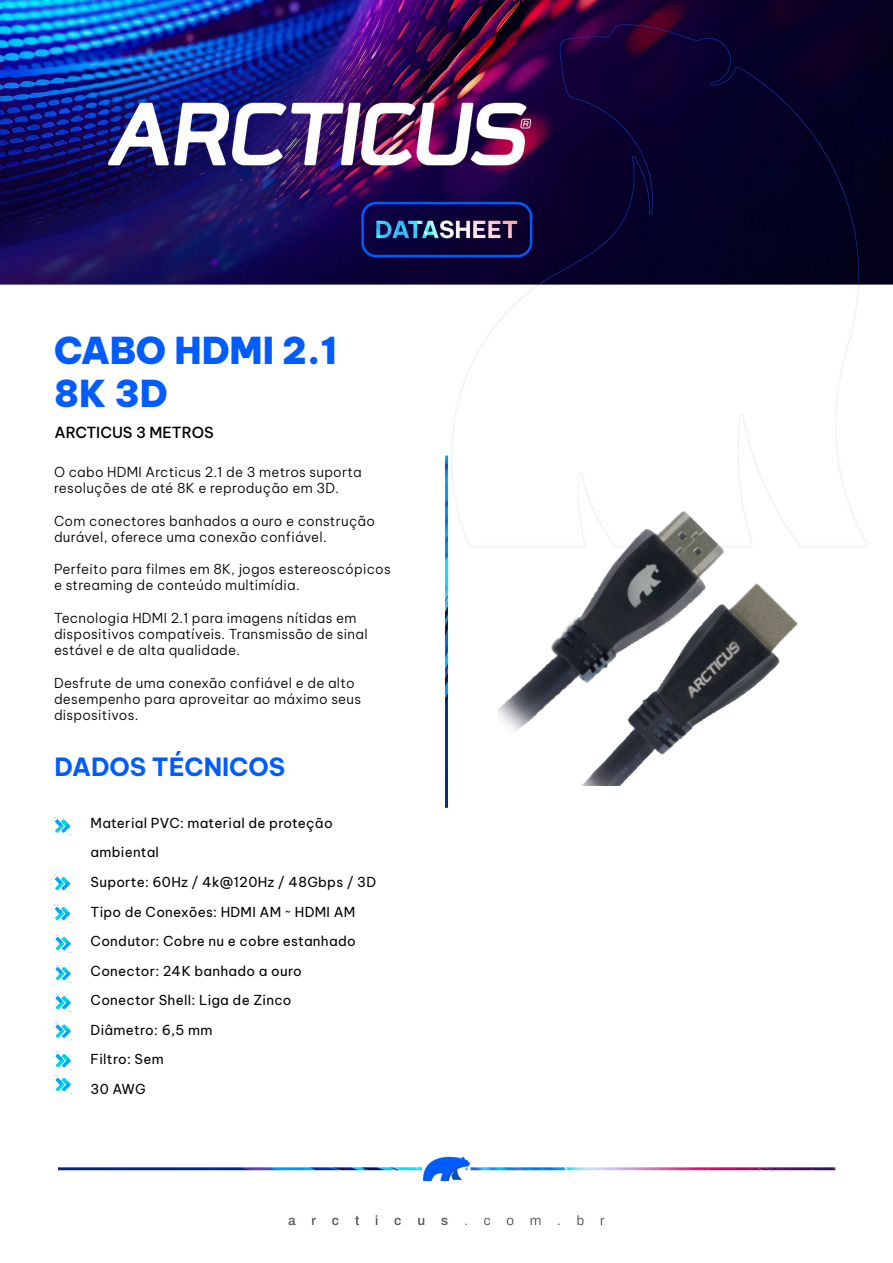
<style>
.page{position:relative;width:893px;height:1263px;background:#fff}
.page>*{position:absolute;margin:0;border:0;box-sizing:border-box;transform-origin:0 0}
.t1{font:900 36.45px/43.7px "Be Vietnam Pro";color:#015cff}
.t2{font:700 24.6px "Be Vietnam Pro";color:#015cff}
.t3{font:500 15px "Be Vietnam Pro";color:#000}
.t4{font:300 13.5px/16.2px "Be Vietnam Pro";letter-spacing:.02em;color:#000}
.t5{font:13.5px/29.5px "Be Vietnam Pro";letter-spacing:.02em;color:#000}
</style>
<div class="page">
<img style="left:0;top:0;width:893px;height:1226px">
<svg style="left:54px;top:817px;width:18px;height:18px"></svg>
<svg style="left:54px;top:875px;width:18px;height:18px"></svg>
<svg style="left:54px;top:905px;width:18px;height:18px"></svg>
<svg style="left:55px;top:935px;width:17px;height:18px"></svg>
<svg style="left:55px;top:965px;width:17px;height:18px"></svg>
<svg style="left:55px;top:994px;width:17px;height:18px"></svg>
<svg style="left:55px;top:1022px;width:17px;height:18px"></svg>
<svg style="left:55px;top:1052px;width:17px;height:42px"></svg>
<img style="left:499px;top:500px;width:309px;height:285px">
<h1 class="t1" style="left:54px;top:324px;width:285px">CABO HDMI 2.1<br>8K 3D</h1>
<p class="t3" style="left:55px;top:420px;width:161px">ARCTICUS 3 METROS</p>
<p class="t4" style="left:54px;top:463px;width:309px">O cabo HDMI Arcticus 2.1 de 3 metros suporta resoluções de até 8K e reprodução em 3D.</p>
<p class="t4" style="left:54px;top:511px;width:323px">Com conectores banhados a ouro e construção durável, oferece uma conexão confiável.</p>
<p class="t4" style="left:54px;top:560px;width:338px">Perfeito para filmes em 8K, jogos estereoscópicos e streaming de conteúdo multimídia.</p>
<p class="t4" style="left:54px;top:608px;width:315px">Tecnologia HDMI 2.1 para imagens nítidas em dispositivos compatíveis. Transmissão de sinal estável e de alta qualidade.</p>
<p class="t4" style="left:54px;top:673px;width:309px">Desfrute de uma conexão confiável e de alto desempenho para aproveitar ao máximo seus dispositivos.</p>
<h2 class="t2" style="left:55px;top:746px;width:232px">DADOS TÉCNICOS</h2>
<p class="t5" style="left:91px;top:807px;width:287px">Material PVC: material de proteção ambiental<br>Suporte: 60Hz / 4k@120Hz / 48Gbps / 3D<br>Tipo de Conexões: HDMI AM ~ HDMI AM<br>Condutor: Cobre nu e cobre estanhado<br>Conector: 24K banhado a ouro<br>Conector Shell: Liga de Zinco<br>Diâmetro: 6,5 mm<br>Filtro: Sem<br>30 AWG</p>
</div>
